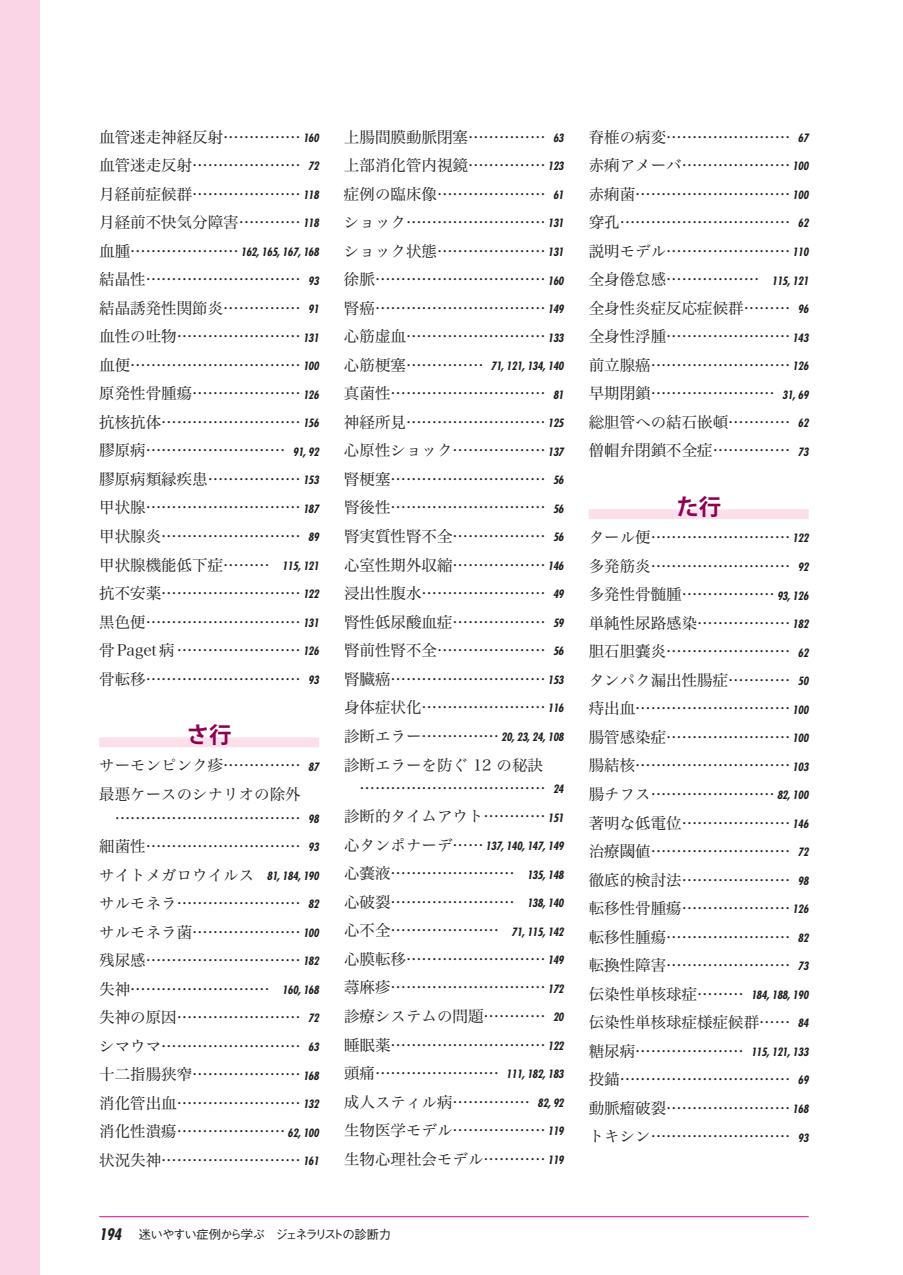
<style>
.page{position:relative;width:903px;height:1275px;background:#fff}
.page>*{position:absolute;margin:0;border:0;box-sizing:border-box;transform-origin:0 0}
.t1{font:700 22.4px "Koz Go Pro";color:#8d0052}
.t2{font:15.58px/28.5px "Hira Min Pro W3";color:#231f20;text-align:justify}
.t3{font:500 12.42px "Gothic BBB Pro";letter-spacing:-.1em;color:#231f20}
.t4{font:italic 700 condensed 11.2px "Futura";letter-spacing:-.02em;color:#231f20}
.s1{font-family:"Futura";font-weight:700;font-style:italic;font-stretch:condensed;font-size:11.2px}
.s2{font-family:"Hira Min Pro W3";font-weight:400;font-style:normal;font-stretch:normal;font-size:15.58px}
.s3{font-family:"Futura";font-weight:700;font-style:italic;font-stretch:condensed;font-size:15.58px}
</style>
<div class="page">
<div style="left:0;top:0;width:40px;height:1275px;background:#fad5e5"></div>
<hr style="left:99px;top:1216px;width:710px;height:1px;background:#ed028c">
<div style="left:99px;top:737px;width:220px;height:10px;background:#fbdfeb"></div>
<div style="left:589px;top:509px;width:220px;height:10px;background:#fbdfeb"></div>
<p class="t2" style="left:99px;top:121px;width:221px">血管迷走神経反射…………… <span class="s1">160</span>血管迷走反射………………… <span class="s1">72</span>月経前症候群………………… <span class="s1">118</span>月経前不快気分障害………… <span class="s1">118</span></p>
<p class="t4" style="left:99px;top:245px;width:221px"><span class="s2">血腫…………………</span> 162, 165, 167, 168</p>
<p class="t2" style="left:99px;top:264px;width:221px">結晶性………………………… <span class="s1">93</span>結晶誘発性関節炎…………… <span class="s1">91</span>血性の吐物…………………… <span class="s1">131</span>血便…………………………… <span class="s1">100</span>原発性骨腫瘍………………… <span class="s1">126</span>抗核抗体……………………… <span class="s1">156</span>膠原病……………………… <span class="s1">91, 92</span>膠原病類縁疾患……………… <span class="s1">153</span>甲状腺………………………… <span class="s1">187</span>甲状腺炎……………………… <span class="s1">89</span>甲状腺機能低下症……… <span class="s1">115, 121</span>抗不安薬……………………… <span class="s1">122</span>黒色便………………………… <span class="s1">131</span>骨Paget病……………………… <span class="s1">126</span>骨転移………………………… <span class="s1">93</span></p>
<h1 class="t1" style="left:187px;top:721px;width:46px">さ行</h1>
<p class="t2" style="left:99px;top:750px;width:221px;line-height:29.1px">サーモンピンク疹…………… <span class="s1">87</span>最悪ケースのシナリオの除外</p>
<p class="t2" style="left:99px;top:802px;width:221px;text-indent:15px">………………………………… <span class="s1">98</span>細菌性………………………… <span class="s1">93</span>サイトメガロウイルス <span class="s1">81, 184, 190</span>サルモネラ…………………… <span class="s1">82</span>サルモネラ菌………………… <span class="s1">100</span>残尿感………………………… <span class="s1">182</span>失神……………………… <span class="s1">160, 168</span>失神の原因…………………… <span class="s1">72</span>シマウマ……………………… <span class="s1">63</span>十二指腸狭窄………………… <span class="s1">168</span>消化管出血…………………… <span class="s1">132</span>消化性潰瘍………………… <span class="s1">62, 100</span>状況失神……………………… <span class="s1">161</span></p>
<p class="t2" style="left:344px;top:121px;width:221px">上腸間膜動脈閉塞…………… <span class="s1">63</span>上部消化管内視鏡…………… <span class="s1">123</span>症例の臨床像………………… <span class="s1">61</span>ショック……………………… <span class="s1">131</span>ショック状態………………… <span class="s1">131</span>徐脈…………………………… <span class="s1">160</span>腎癌…………………………… <span class="s1">149</span>心筋虚血……………………… <span class="s1">133</span></p>
<p class="t4" style="left:344px;top:359px;width:221px"><span class="s2">心筋梗塞……………</span> 71, 121, 134, 140</p>
<p class="t2" style="left:344px;top:378px;width:221px">真菌性………………………… <span class="s1">81</span>神経所見……………………… <span class="s1">125</span>心原性ショック……………… <span class="s1">137</span>腎梗塞………………………… <span class="s1">56</span>腎後性………………………… <span class="s1">56</span>腎実質性腎不全……………… <span class="s1">56</span>心室性期外収縮……………… <span class="s1">146</span>浸出性腹水…………………… <span class="s1">49</span>腎性低尿酸血症……………… <span class="s1">59</span>腎前性腎不全………………… <span class="s1">56</span>腎臓癌………………………… <span class="s1">153</span>身体症状化…………………… <span class="s1">116</span></p>
<p class="t4" style="left:344px;top:730px;width:221px"><span class="s2">診断エラー……………</span> 20, 23, 24, 108</p>
<p class="t2" style="left:359px;top:752px;width:206px;line-height:23.1px;text-indent:-15px">診断エラーを防ぐ 12 の秘訣………………………………… <span class="s1">24</span></p>
<p class="t2" style="left:344px;top:801px;width:221px">診断的タイムアウト………… <span class="s1">151</span></p>
<p class="t4" style="left:344px;top:839px;width:221px"><span class="s2">心タンポナーデ……</span> 137, 140, 147, 149</p>
<p class="t2" style="left:344px;top:858px;width:221px">心嚢液…………………… <span class="s1">135, 148</span>心破裂…………………… <span class="s1">138, 140</span>心不全………………… <span class="s1">71, 115, 142</span>心膜転移……………………… <span class="s1">149</span>蕁麻疹………………………… <span class="s1">172</span>診療システムの問題………… <span class="s1">20</span>睡眠薬………………………… <span class="s1">122</span></p>
<p class="t4" style="left:344px;top:1067px;width:221px"><span class="s2">頭痛……………………</span> 111, 182, 183</p>
<p class="t2" style="left:344px;top:1086px;width:221px">成人スティル病…………… <span class="s1">82, 92</span>生物医学モデル……………… <span class="s1">119</span>生物心理社会モデル………… <span class="s1">119</span></p>
<p class="t2" style="left:589px;top:121px;width:221px">脊椎の病変…………………… <span class="s1">67</span>赤痢アメーバ………………… <span class="s1">100</span>赤痢菌………………………… <span class="s1">100</span>穿孔…………………………… <span class="s1">62</span>説明モデル…………………… <span class="s1">110</span>全身倦怠感……………… <span class="s1">115, 121</span>全身性炎症反応症候群……… <span class="s1">96</span>全身性浮腫…………………… <span class="s1">143</span>前立腺癌……………………… <span class="s1">126</span>早期閉鎖…………………… <span class="s1">31, 69</span>総胆管への結石嵌頓………… <span class="s1">62</span>僧帽弁閉鎖不全症…………… <span class="s1">73</span></p>
<h1 class="t1" style="left:676px;top:493px;width:46px">た行</h1>
<p class="t2" style="left:589px;top:522px;width:221px">タール便……………………… <span class="s1">122</span>多発筋炎……………………… <span class="s1">92</span>多発性骨髄腫……………… <span class="s1">93, 126</span>単純性尿路感染……………… <span class="s1">182</span>胆石胆嚢炎…………………… <span class="s1">62</span>タンパク漏出性腸症………… <span class="s1">50</span>痔出血………………………… <span class="s1">100</span>腸管感染症…………………… <span class="s1">100</span>腸結核………………………… <span class="s1">103</span>腸チフス…………………… <span class="s1">82, 100</span>著明な低電位………………… <span class="s1">146</span>治療閾値……………………… <span class="s1">72</span>徹底的検討法………………… <span class="s1">98</span>転移性骨腫瘍………………… <span class="s1">126</span>転移性腫瘍…………………… <span class="s1">82</span>転換性障害…………………… <span class="s1">73</span></p>
<p class="t4" style="left:589px;top:987px;width:221px"><span class="s2">伝染性単核球症………</span> 184, 188, 190</p>
<p class="t2" style="left:589px;top:1007px;width:221px">伝染性単核球症様症候群…… <span class="s1">84</span></p>
<p class="t4" style="left:589px;top:1045px;width:221px"><span class="s2">糖尿病…………………</span> 115, 121, 133</p>
<p class="t2" style="left:589px;top:1064px;width:221px">投錨…………………………… <span class="s1">69</span>動脈瘤破裂…………………… <span class="s1">168</span>トキシン……………………… <span class="s1">93</span></p>
<p class="t3" style="left:99px;top:1224px;width:293px"><span class="s3">194</span> 迷いやすい症例から学ぶ　ジェネラリストの診断力</p>
</div>
